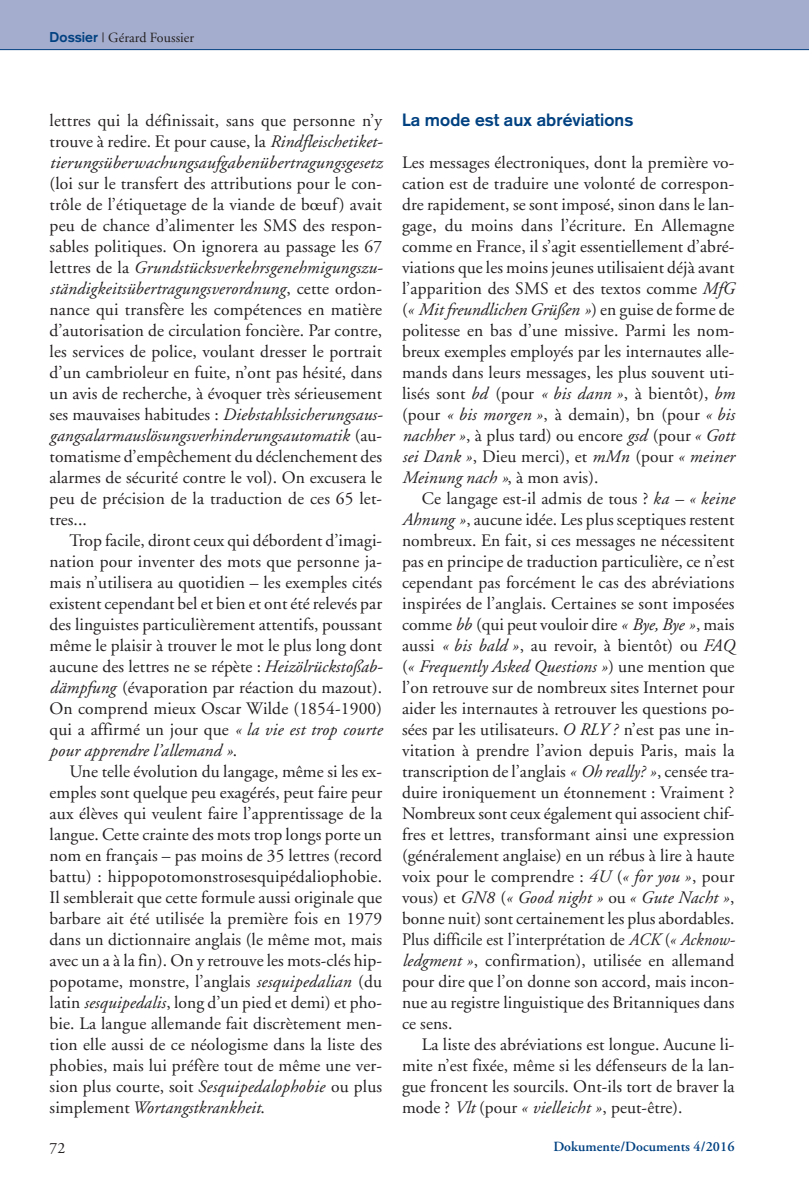
<style>
.page{position:relative;width:809px;height:1191px;background:#fff}
.page>*{position:absolute;margin:0;border:0;box-sizing:border-box;transform-origin:0 0}
.t1{font:17.5px/21px "Adobe Garamond";letter-spacing:.01em;color:#231f20;text-align:justify}
.t2{font:700 17.5px "Akzidenz Grotesk";letter-spacing:.005em;color:#014181}
.t3{font:15.75px "Adobe Garamond";color:#231f20}
.t4{font:600 14px "Adobe Garamond";letter-spacing:.005em;color:#014181}
.t5{font:14px "Adobe Garamond";letter-spacing:.005em;color:#231f20}
.s1{font-family:"Akzidenz Grotesk";font-weight:700;color:#014181}
.s2{font-style:italic}
</style>
<div class="page">
<div style="left:0;top:0;width:809px;height:50px;background:#a4adcd"></div>
<hr style="left:0;top:49px;width:809px;height:1px;background:#014181">
<p class="t5" style="left:50px;top:32px;width:146px"><span class="s1">Dossier</span> | Gérard Foussier</p>
<p class="t1" style="left:50px;top:111px;width:335px">lettres qui la définissait, sans que personne n’y trouve à redire. Et pour cause, la <span class="s2">Rindfleischetiket&shy;tierungsüberwachungsaufgabenübertragungsgesetz</span></p>
<p class="t1" style="left:50px;top:174px;width:335px">(loi sur le transfert des attributions pour le con&shy;trôle de l’étiquetage de la viande de bœuf) avait peu de chance d’alimenter les SMS des respon&shy;sables politiques. On ignorera au passage les 67 lettres de la <span class="s2">Grundstücksverkehrsgenehmigungszu&shy;ständigkeitsübertragungsverordnung</span>, cette ordon&shy;nance qui transfère les compétences en matière d’autorisation de circulation foncière. Par contre, les services de police, voulant dresser le portrait d’un cambrioleur en fuite, n’ont pas hésité, dans un avis de recherche, à évoquer très sérieusement ses mauvaises habitudes : <span class="s2">Diebstahlssicherungsaus&shy;gangsalarmauslösungsverhinderungsautomatik</span> (au&shy;tomatisme d’empêchement du déclenchement des alarmes de sécurité contre le vol). On excusera le peu de précision de la traduction de ces 65 let&shy;tres...</p>
<p class="t1" style="left:50px;top:531px;width:335px;text-indent:20px">Trop facile, diront ceux qui débordent d’imagi&shy;nation pour inventer des mots que personne ja&shy;mais n’utilisera au quotidien – les exemples cités existent cependant bel et bien et ont été relevés par des linguistes particulièrement attentifs, poussant même le plaisir à trouver le mot le plus long dont aucune des lettres ne se répète :<span class="s2">Heizölrückstoßab&shy;dämpfung</span> (évaporation par réaction du mazout).<br>On comprend mieux Oscar Wilde (1854-1900) qui a affirmé un jour que <span class="s2">« la vie est trop courte pour apprendre l’allemand »</span>.</p>
<p class="t1" style="left:50px;top:762px;width:334px;text-indent:20px">Une telle évolution du langage, même si les ex&shy;emples sont quelque peu exagérés, peut faire peur aux élèves qui veulent faire l’apprentissage de la langue. Cette crainte des mots trop longs porte un nom en français – pas moins de 35 lettres (record battu) : hippopotomonstrosesquipédaliophobie.<br>Il semblerait que cette formule aussi originale que barbare ait été utilisée la première fois en 1979 dans un dictionnaire anglais (le même mot, mais avec un a à la fin). On y retrouve les mots-clés hip&shy;popotame, monstre, l’anglais <span class="s2">sesquipedalian</span> (du latin <span class="s2">sesquipedalis</span>, long d’un pied et demi) et pho&shy;bie. La langue allemande fait discrètement men&shy;tion elle aussi de ce néologisme dans la liste des phobies, mais lui préfère tout de même une ver&shy;sion plus courte, soit <span class="s2">Sesquipedalophobie</span> ou plus simplement<span class="s2">Wortangstkrankheit</span>.</p>
<p class="t2" style="left:402px;top:114px;width:233px">La mode est aux abréviations</p>
<p class="t1" style="left:402px;top:153px;width:334px">Les messages électroniques, dont la première vo&shy;cation est de traduire une volonté de correspon&shy;dre rapidement, se sont imposé, sinon dans le lan&shy;gage, du moins dans l’écriture. En Allemagne comme en France, il s’agit essentiellement d’abré&shy;viations que les moins jeunes utilisaient déjà avant l’apparition des SMS et des textos comme <span class="s2">MfG </span>(<span class="s2">« Mit freundlichen Grüßen »</span>) en guise de forme de politesse en bas d’une missive. Parmi les nom&shy;breux exemples employés par les internautes alle&shy;mands dans leurs messages, les plus souvent uti&shy;lisés sont <span class="s2">bd</span> (pour <span class="s2">« bis dann »</span>, à bientôt), <span class="s2">bm </span>(pour <span class="s2">« bis morgen »</span>, à demain), bn (pour <span class="s2">« bis nachher »</span>, à plus tard) ou encore <span class="s2">gsd</span> (pour <span class="s2">« Gott sei Dank »</span>, Dieu merci), et <span class="s2">mMn</span> (pour <span class="s2">« meiner Meinung nach »</span>, à mon avis).</p>
<p class="t1" style="left:402px;top:489px;width:335px;text-indent:20px">Ce langage est-il admis de tous ? <span class="s2">ka</span> – <span class="s2">« keine Ahnung »</span>, aucune idée. Les plus sceptiques restent nombreux. En fait, si ces messages ne nécessitent pas en principe de traduction particulière, ce n’est cependant pas forcément le cas des abréviations inspirées de l’anglais. Certaines se sont imposées comme <span class="s2">bb</span> (qui peut vouloir dire <span class="s2">« Bye, Bye »</span>, mais aussi <span class="s2">« bis bald »</span>, au revoir, à bientôt) ou <span class="s2">FAQ </span>(<span class="s2">« Frequently Asked Questions »</span>) une mention que l’on retrouve sur de nombreux sites Internet pour aider les internautes à retrouver les questions po&shy;sées par les utilisateurs. <span class="s2">O RLY ?</span> n’est pas une in&shy;vitation à prendre l’avion depuis Paris, mais la transcription de l’anglais <span class="s2">« Oh really? »</span>, censée tra&shy;duire ironiquement un étonnement : Vraiment ?<br>Nombreux sont ceux également qui associent chif&shy;fres et lettres, transformant ainsi une expression (généralement anglaise) en un rébus à lire à haute voix pour le comprendre : <span class="s2">4U</span> (<span class="s2">« for you »</span>, pour vous) et <span class="s2">GN8</span> (<span class="s2">« Good night »</span> ou <span class="s2">« Gute Nacht »</span>, bonne nuit) sont certainement les plus abordables.<br>Plus difficile est l’interprétation de <span class="s2">ACK</span> (<span class="s2">« Acknow&shy;ledgment »</span>, confirmation), utilisée en allemand pour dire que l’on donne son accord, mais incon&shy;nue au registre linguistique des Britanniques dans ce sens.</p>
<p class="t1" style="left:402px;top:1035px;width:334px;text-indent:20px">La liste des abréviations est longue. Aucune li&shy;mite n’est fixée, même si les défenseurs de la lan&shy;gue froncent les sourcils. Ont-ils tort de braver la mode ? <span class="s2">Vlt</span> (pour <span class="s2">« vielleicht »</span>, peut-être).</p>
<p class="t3" style="left:50px;top:1141px;width:17px">72</p>
<p class="t4" style="left:553px;top:1141px;width:183px">Dokumente/Documents 4/2016</p>
</div>
